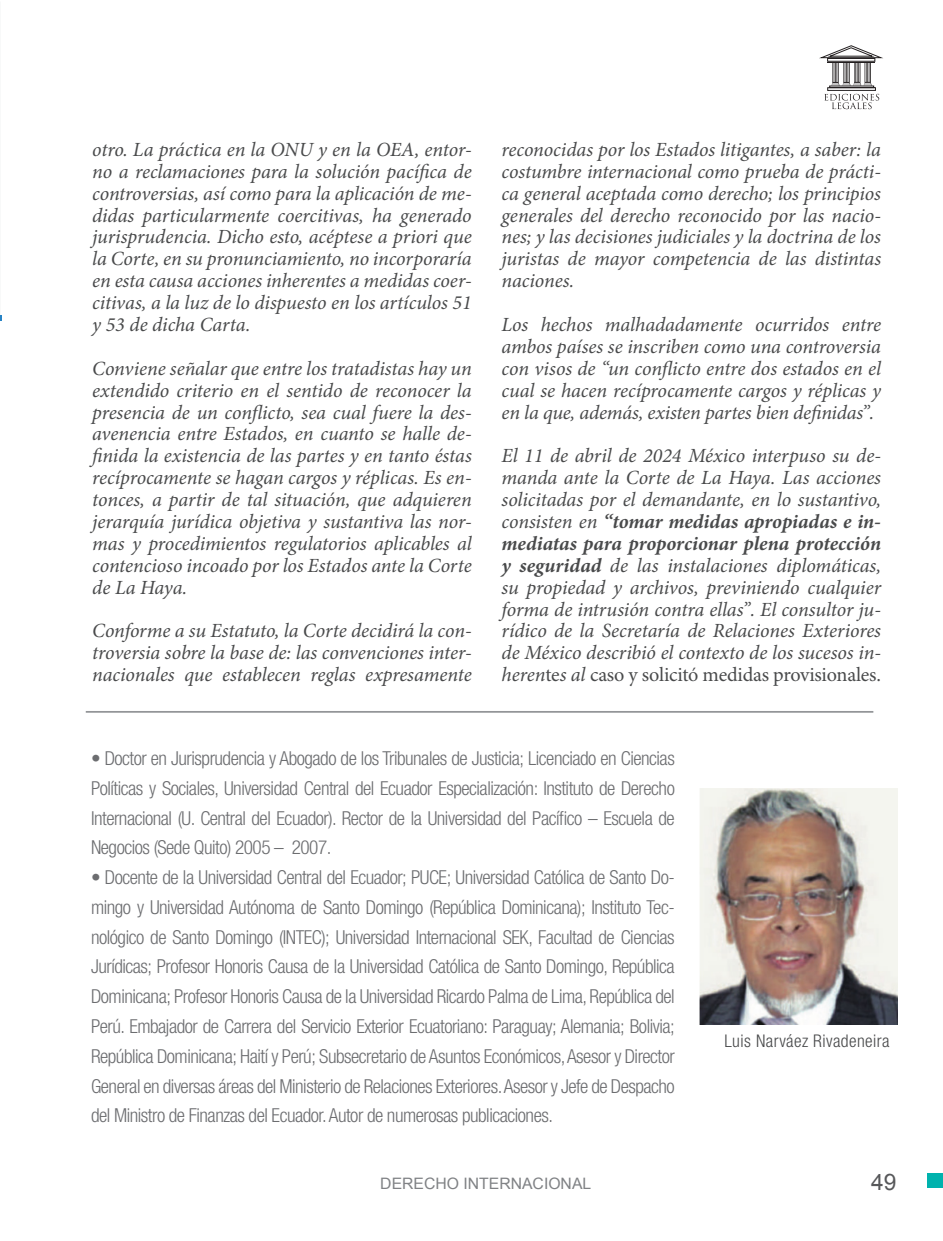
<style>
.page{position:relative;width:943px;height:1241px;background:#fff}
.page>*{position:absolute;margin:0;border:0;box-sizing:border-box;transform-origin:0 0}
.t1{font:22.75px "Arial";color:#57585a}
.TEXTO_TÍTULO_BOLD{font:italic 20.12px/21.9px "Minion Pro";letter-spacing:-.005em;color:#494a4b;text-align:justify}
.HOJA_DE_VIDA{font:300 condensed 19.25px/29.8px "Helvetica Neue LT Std";letter-spacing:-.025em;color:#6c6d70;text-align:justify}
.AUTOR_SECCIÓN{font:300 condensed 17.5px "Helvetica Neue LT Std";letter-spacing:.025em;color:#494a4b}
.t2{font:15.75px "Arial";color:#808285}
.s1{font-weight:700}
.s2{font-style:normal}
</style>
<div class="page">
<svg style="left:824px;top:94px;width:55px;height:15px"></svg>
<svg style="left:819px;top:45px;width:64px;height:41px"></svg>
<div style="left:827px;top:87px;width:48px;height:4px;border:1px solid #231f20"></div>
<div style="left:829px;top:86px;width:44px;height:2px;border:1px solid #231f20"></div>
<div style="left:927px;top:1172px;width:16px;height:15px;background:#00b2ad"></div>
<hr style="left:86px;top:710px;width:787px;height:2px;background:#939598">
<img style="left:699px;top:788px;width:198px;height:236px">
<p class="TEXTO_TÍTULO_BOLD" style="left:92px;top:138px;width:381px">otro. La práctica en la ONU y en la OEA, entor&shy;no a reclamaciones para la solución pacífica de controversias, así como para la aplicación de me&shy;didas particularmente coercitivas, ha generado jurisprudencia. Dicho esto, acéptese a priori que la Corte, en su pronunciamiento, no incorporaría en esta causa acciones inherentes a medidas coer&shy;citivas, a la luz de lo dispuesto en los artículos 51 y 53 de dicha Carta.</p>
<p class="TEXTO_TÍTULO_BOLD" style="left:92px;top:357px;width:381px">Conviene señalar que entre los tratadistas hay un extendido criterio en el sentido de reconocer la presencia de un conflicto, sea cual fuere la des&shy;avenencia entre Estados, en cuanto se halle de&shy;finida la existencia de las partes y en tanto éstas recíprocamente se hagan cargos y réplicas. Es en&shy;tonces, a partir de tal situación, que adquieren jerarquía jurídica objetiva y sustantiva las nor&shy;mas y procedimientos regulatorios aplicables al contencioso incoado por los Estados ante la Corte de La Haya.</p>
<p class="TEXTO_TÍTULO_BOLD" style="left:92px;top:620px;width:381px">Conforme a su Estatuto, la Corte decidirá la con&shy;troversia sobre la base de: las convenciones inter&shy;nacionales que establecen reglas expresamente</p>
<p class="TEXTO_TÍTULO_BOLD" style="left:501px;top:138px;width:381px">reconocidas por los Estados litigantes, a saber: la costumbre internacional como prueba de prácti&shy;ca general aceptada como derecho; los principios generales del derecho reconocido por las nacio&shy;nes; y las decisiones judiciales y la doctrina de los juristas de mayor competencia de las distintas naciones.</p>
<p class="TEXTO_TÍTULO_BOLD" style="left:501px;top:313px;width:381px">Los hechos malhadadamente ocurridos entre ambos países se inscriben como una controversia con visos de “un conflicto entre dos estados en el cual se hacen recíprocamente cargos y réplicas y en la que, además, existen partes bien definidas”.</p>
<p class="TEXTO_TÍTULO_BOLD" style="left:501px;top:445px;width:381px">El 11 de abril de 2024 México interpuso su de&shy;manda ante la Corte de La Haya. Las acciones solicitadas por el demandante, en lo sustantivo, consisten en <span class="s1">“tomar medidas apropiadas e in&shy;mediatas para proporcionar plena protección y seguridad</span> de las instalaciones diplomáticas, su propiedad y archivos, previniendo cualquier forma de intrusión contra ellas”. El consultor ju&shy;rídico de la Secretaría de Relaciones Exteriores de México describió el contexto de los sucesos in&shy;heren<span class="s2">te</span>s al <span class="s2">caso y solicitó medidas provisionales.</span></p>
<p class="HOJA_DE_VIDA" style="left:91px;top:743px;width:585px">• Doctor en Jurisprudencia y Abogado de los Tribunales de Justicia; Licenciado en Ciencias Políticas y Sociales, Universidad Central del Ecuador Especialización: Instituto de Derecho Internacional (U. Central del Ecuador). Rector de la Universidad del Pacífico – Escuela de Negocios (Sede Quito) 2005 – 2007.</p>
<p class="HOJA_DE_VIDA" style="left:91px;top:862px;width:585px">• Docente de la Universidad Central del Ecuador; PUCE; Universidad Católica de Santo Do&shy;mingo y Universidad Autónoma de Santo Domingo (República Dominicana); Instituto Tec&shy;nológico de Santo Domingo (INTEC); Universidad Internacional SEK, Facultad de Ciencias Jurídicas; Profesor Honoris Causa de la Universidad Católica de Santo Domingo, República Dominicana; Profesor Honoris Causa de la Universidad Ricardo Palma de Lima, República del Perú. Embajador de Carrera del Servicio Exterior Ecuatoriano: Paraguay; Alemania; Bolivia; República Dominicana; Haití y Perú; Subsecretario de Asuntos Económicos, Asesor y Director General en diversas áreas del Ministerio de Relaciones Exteriores. Asesor y Jefe de Despacho del Ministro de Finanzas del Ecuador. Autor de numerosas publicaciones.</p>
<p class="AUTOR_SECCIÓN" style="left:724px;top:1030px;width:167px">Luis Narváez Rivadeneira</p>
<p class="t2" style="left:380px;top:1172px;width:212px">DERECHO INTERNACIONAL</p>
<p class="t1" style="left:871px;top:1166px;width:27px">49</p>
</div>
